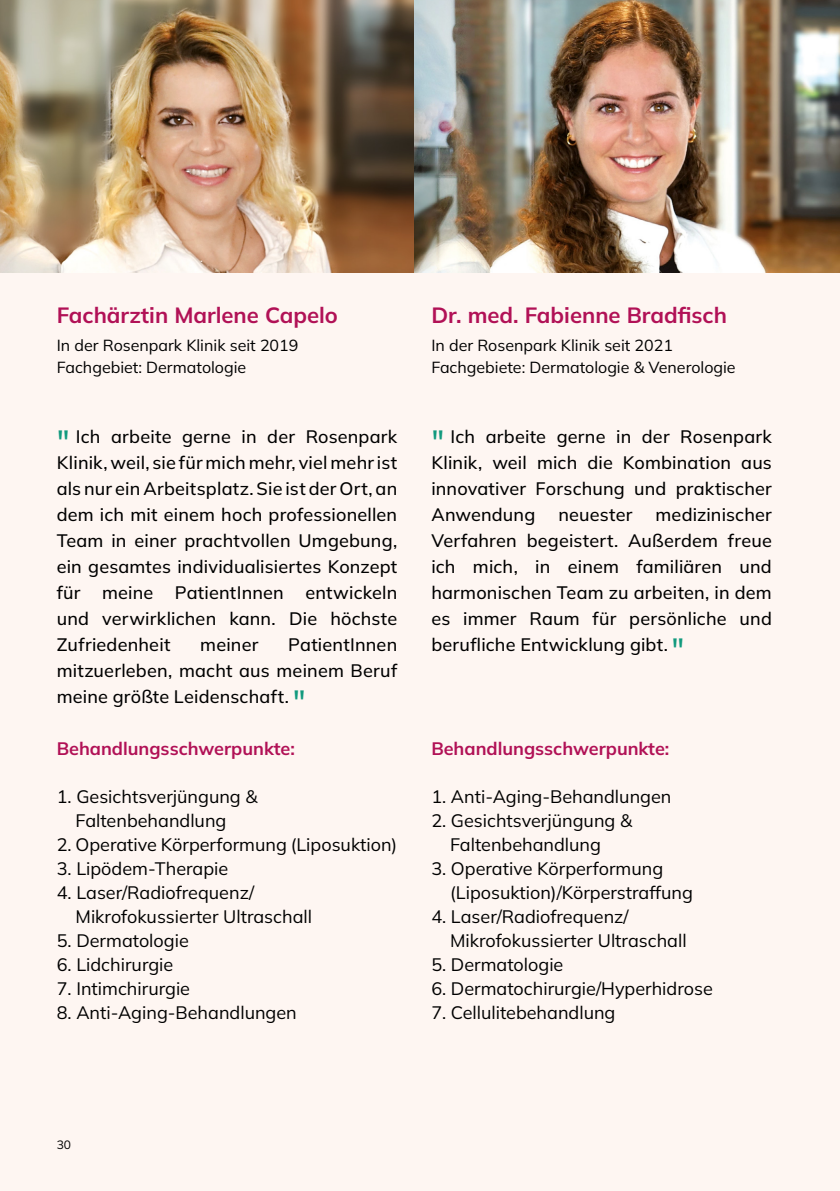
<style>
.page{position:relative;width:840px;height:1191px;background:#fff}
.page>*{position:absolute;margin:0;border:0;box-sizing:border-box;transform-origin:0 0}
.t1{font:700 22px "Mulish";color:#b11156}
.t2{font:500 18px/26px "Mulish";letter-spacing:.01em;color:#000;text-align:justify}
.t3{font:18px/24px "Mulish";color:#000}
.t4{font:700 18px "Mulish";color:#b11156}
.t5{font:16px/22px "Mulish";color:#000}
.t6{font:12px "Mulish";color:#000}
.s1{font-size:32px;color:#129a7e}
</style>
<div class="page">
<div style="left:0;top:0;width:839px;height:1191px;background:#fef6f2"></div>
<img style="left:0;top:0;width:414px;height:272px">
<img style="left:414px;top:0;width:425px;height:272px">
<p class="t1" style="left:57px;top:300px;width:282px">Fachärztin Marlene Capelo</p>
<p class="t5" style="left:57px;top:333px;width:243px">In der Rosenpark Klinik seit 2019<br>Fachgebiet: Dermatologie</p>
<p class="t2" style="left:57px;top:423px;width:342px"><span class="s1">"</span> Ich arbeite gerne in der Rosenpark Klinik, weil, sie für mich mehr, viel mehr ist als nur ein Arbeitsplatz. Sie ist der Ort, an dem ich mit einem hoch professionellen Team in einer prachtvollen Umgebung, ein gesamtes individualisiertes Konzept für meine PatientInnen entwickeln und verwirklichen kann. Die höchste Zufriedenheit</p>
<p class="t2" style="left:57px;top:631px;width:342px;text-indent:231px">PatientInnen mitzuerleben, macht aus meinem Beruf meine größte Leidenschaft. <span class="s1">"</span></p>
<p class="t4" style="left:57px;top:736px;width:239px">Behandlungsschwerpunkte:</p>
<p class="t3" style="left:75px;top:784px;width:183px;text-indent:-19px">1. Gesichtsverjüngung &amp;<br>Faltenbehandlung</p>
<p class="t3" style="left:57px;top:832px;width:342px">2. Operative Körperformung (Liposuktion)</p>
<p class="t3" style="left:57px;top:856px;width:173px">3. Lipödem-Therapie</p>
<p class="t3" style="left:75px;top:880px;width:238px;text-indent:-19px">4. Laser/Radiofrequenz/<br>Mikrofokussierter Ultraschall</p>
<p class="t3" style="left:57px;top:928px;width:133px">5. Dermatologie</p>
<p class="t3" style="left:57px;top:952px;width:118px">6. Lidchirurgie</p>
<p class="t3" style="left:57px;top:976px;width:135px">7. Intimchirurgie</p>
<p class="t3" style="left:57px;top:1000px;width:241px">8. Anti-Aging-Behandlungen</p>
<p class="t2" style="left:200px;top:631px;width:60px">meiner</p>
<p class="t1" style="left:431px;top:300px;width:297px">Dr. med. Fabienne Bradfisch</p>
<p class="t5" style="left:431px;top:333px;width:305px">In der Rosenpark Klinik seit 2021<br>Fachgebiete: Dermatologie &amp; Venerologie</p>
<p class="t2" style="left:431px;top:423px;width:342px"><span class="s1">"</span> Ich arbeite gerne in der Rosenpark Klinik, weil mich die Kombination aus innovativer Forschung und praktischer Anwendung</p>
<p class="t2" style="left:431px;top:501px;width:342px;text-indent:224px">medizinischer Verfahren begeistert. Außerdem freue ich mich, in einem familiären und harmonischen Team zu arbeiten, in dem es immer Raum für persönliche und berufliche Entwicklung gibt. <span class="s1">"</span></p>
<p class="t2" style="left:558px;top:501px;width:76px">neuester</p>
<p class="t4" style="left:431px;top:736px;width:239px">Behandlungsschwerpunkte:</p>
<p class="t3" style="left:431px;top:784px;width:241px">1. Anti-Aging-Behandlungen</p>
<p class="t3" style="left:450px;top:808px;width:183px;text-indent:-19px">2. Gesichtsverjüngung &amp;<br>Faltenbehandlung</p>
<p class="t3" style="left:450px;top:856px;width:244px;text-indent:-19px">3. Operative Körperformung (Liposuktion)/Körperstraffung</p>
<p class="t3" style="left:450px;top:904px;width:238px;text-indent:-19px">4. Laser/Radiofrequenz/<br>Mikrofokussierter Ultraschall</p>
<p class="t3" style="left:431px;top:952px;width:133px">5. Dermatologie</p>
<p class="t3" style="left:431px;top:976px;width:283px">6. Dermatochirurgie/Hyperhidrose</p>
<p class="t3" style="left:431px;top:1000px;width:185px">7. Cellulitebehandlung</p>
<p class="t6" style="left:57px;top:1136px;width:16px">30</p>
</div>
